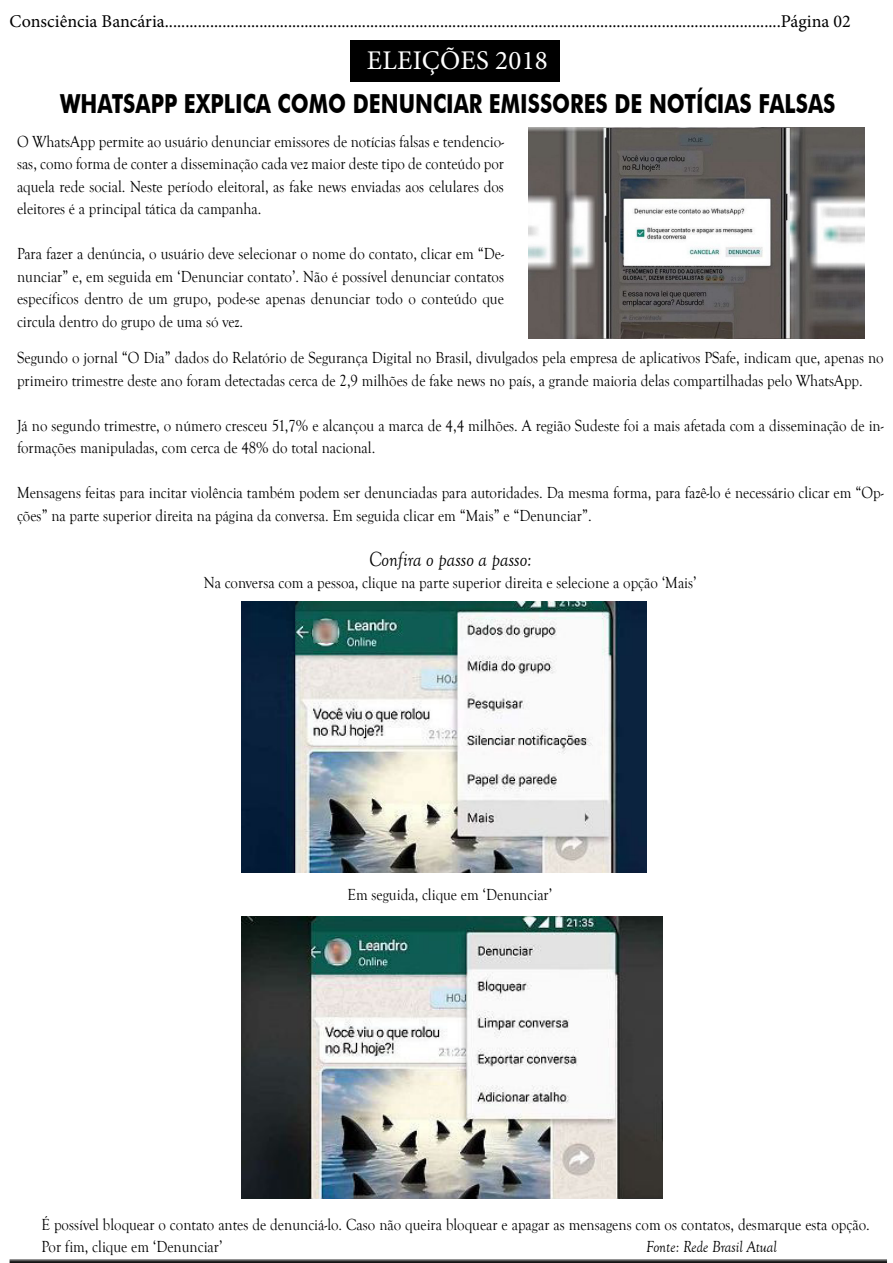
<style>
.page{position:relative;width:893px;height:1263px;background:#fff}
.page>*{position:absolute;margin:0;border:0;box-sizing:border-box;transform-origin:0 0}
.t1{font:27px "Minion Pro";letter-spacing:.01em;color:#fff}
.t2{font:700 26.25px "Futura BT";color:#000;scale:.8 1}
.t3{font:italic 21px "Goudy Old Style T";color:#000;scale:.9 1}
.t4{font:18px "Minion Pro";color:#000}
.t5{font:16.5px/22.5px "Goudy Old Style T";color:#000;scale:.9 1}
.t6{font:italic 16.5px "Goudy Old Style T";color:#000;scale:.9 1}
</style>
<div class="page">
<div style="left:350px;top:40px;width:209px;height:42px;background:#000"></div>
<hr style="left:10px;top:1260px;width:877px;height:1px;background:#000">
<hr style="left:10px;top:1261px;width:877px;height:1px;background:#000">
<hr style="left:10px;top:1262px;width:877px;height:1px;background:#000">
<img style="left:528px;top:128px;width:336px;height:211px">
<img style="left:241px;top:602px;width:405px;height:271px">
<img style="left:241px;top:917px;width:421px;height:281px">
<p class="t4" style="left:10px;top:12px;width:842px">Consciência Bancária......................................................................................................................................................Página 02</p>
<h1 class="t1" style="left:367px;top:47px;width:183px">ELEIÇÕES 2018</h1>
<h2 class="t2" style="left:60px;top:93px;width:970px">WHATSAPP EXPLICA COMO DENUNCIAR EMISSORES DE NOTÍCIAS FALSAS</h2>
<p class="t5" style="left:17px;top:130px;width:542px;text-align:justify">O WhatsApp permite ao usuário denunciar emissores de notícias falsas e tendencio&shy;sas, como forma de conter a disseminação cada vez maior deste tipo de conteúdo por aquela rede social. Neste período eleitoral, as fake news enviadas aos celulares dos eleitores é a principal tática da campanha.</p>
<p class="t5" style="left:17px;top:243px;width:542px;text-align:justify">Para fazer a denúncia, o usuário deve selecionar o nome do contato, clicar em “De&shy;nunciar” e, em seguida em ‘Denunciar contato’. Não é possível denunciar contatos específicos dentro de um grupo, pode-se apenas denunciar todo o conteúdo que circula dentro do grupo de uma só vez.</p>
<p class="t5" style="left:17px;top:347px;width:964px">Segundo o jornal “O Dia” dados do Relatório de Segurança Digital no Brasil, divulgados pela empresa de aplicativos PSafe, indicam que, apenas no primeiro trimestre deste ano foram detectadas cerca de 2,9 milhões de fake news no país, a grande maioria delas compartilhadas pelo WhatsApp.</p>
<p class="t5" style="left:17px;top:414px;width:964px">Já no segundo trimestre, o número cresceu 51,7% e alcançou a marca de 4,4 milhões. A região Sudeste foi a mais afetada com a disseminação de in&shy;formações manipuladas, com cerca de 48% do total nacional.</p>
<p class="t5" style="left:17px;top:482px;width:964px">Mensagens feitas para incitar violência também podem ser denunciadas para autoridades. Da mesma forma, para fazê-lo é necessário clicar em “Op&shy;ções” na parte superior direita na página da conversa. Em seguida clicar em “Mais” e “Denunciar”.</p>
<p class="t3" style="left:369px;top:551px;width:182px">Confira o passo a passo:</p>
<p class="t5" style="left:204px;top:572px;width:549px">Na conversa com a pessoa, clique na parte superior direita e selecione a opção ‘Mais’</p>
<p class="t5" style="left:347px;top:884px;width:229px">Em seguida, clique em ‘Denunciar’</p>
<p class="t5" style="left:41px;top:1213px;width:921px">É possível bloquear o contato antes de denunciá-lo. Caso não queira bloquear e apagar as mensagens com os contatos, desmarque esta opção.<br>Por fim, clique em ‘Denunciar’</p>
<p class="t6" style="left:646px;top:1241px;width:147px">Fonte: Rede Brasil Atual</p>
</div>
